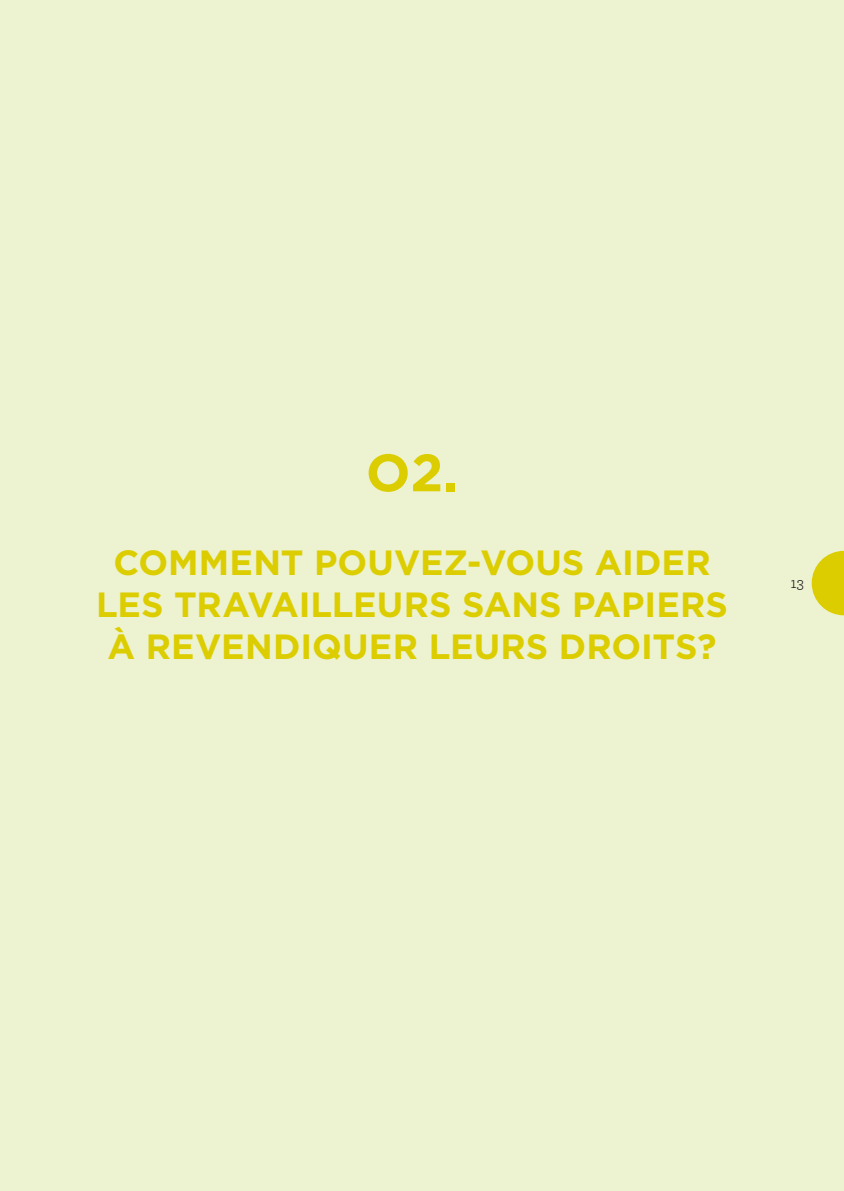
<style>
.page{position:relative;width:844px;height:1191px;background:#fff}
.page>*{position:absolute;margin:0;border:0;box-sizing:border-box;transform-origin:0 0}
.t1{font:700 52.5px "Gotham";color:#dccd00}
.t2{font:700 35px "Gotham";letter-spacing:.01em;color:#dccd00}
.t3{font:15.75px "Archer";color:#1a171c}
</style>
<div class="page">
<div style="left:0;top:0;width:843px;height:1191px;background:#edf2d0"></div>
<svg style="left:811px;top:551px;width:32px;height:64px"></svg>
<h1 class="t1" style="left:366px;top:438px;width:94px">O2.</h1>
<p class="t2" style="left:113px;top:540px;width:141px">COMMENT</p>
<p class="t2" style="left:314px;top:540px;width:26px">POUVE</p>
<p class="t2" style="left:443px;top:540px;width:64px">Z-VOUS</p>
<p class="t2" style="left:594px;top:540px;width:24px">AIDER</p>
<p class="t2" style="left:96px;top:582px;width:22px">LES</p>
<p class="t2" style="left:174px;top:582px;width:24px">TRAVAILLEURS</p>
<p class="t2" style="left:462px;top:582px;width:26px">SANS</p>
<p class="t2" style="left:572px;top:582px;width:23px">PAPIERS</p>
<p class="t2" style="left:107px;top:624px;width:63px">À REVENDI</p>
<p class="t2" style="left:312px;top:624px;width:56px">QUER</p>
<p class="t2" style="left:428px;top:624px;width:24px">LEURS</p>
<p class="t2" style="left:558px;top:624px;width:24px">DROITS</p>
<p class="t2" style="left:697px;top:624px;width:21px">?</p>
<p class="t3" style="left:790px;top:572px;width:15px">13</p>
</div>
